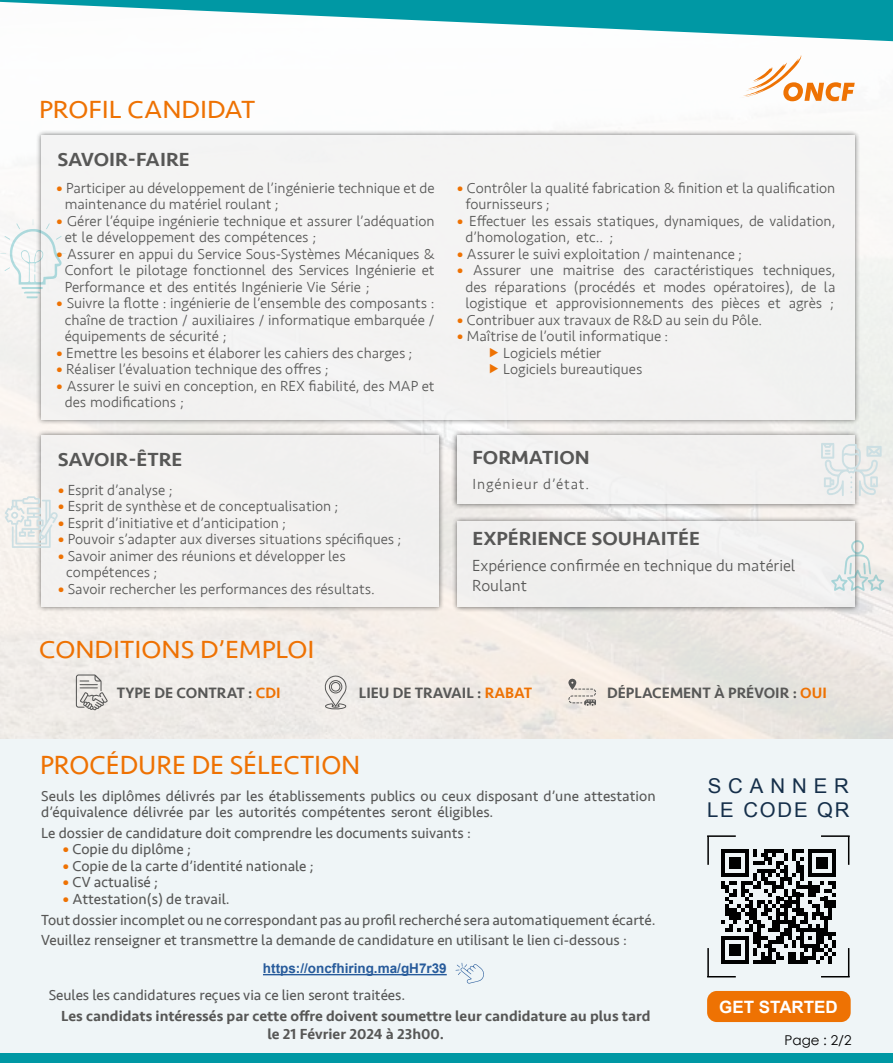
<style>
.page{position:relative;width:893px;height:1063px;background:#fff}
.page>*{position:absolute;margin:0;border:0;box-sizing:border-box;transform-origin:0 0}
.t1{font:27px "Seravek";color:#ee7203}
.t2{font:25.5px "Seravek";color:#ee7203;scale:1.06 1}
.t3{font:20.4px/24.5px "Arial";letter-spacing:.34em;color:#152f4a;text-align:right}
.t4{font:500 19.5px "Seravek";color:#575756;scale:1.06 1}
.t5{font:700 16.95px "Arial";color:#fff}
.t6{font:300 16.5px/19.8px "Seravek";color:#575756}
.t7{font:500 15.45px "Seravek";color:#575756}
.t8{font:300 15px/16.5px "Seravek";color:#575756}
.t9{font:15px/20.7px "Seravek";color:#575756}
.t10{font:500 15px "Seravek";color:#575756}
.t11{font:300 15px "Seravek";letter-spacing:.06em;color:#575756}
.t12{font:700 15px "Seravek";color:#ee7203}
.t13{font:700 13.5px "Arial";color:#275b9b}
.t14{font:13.5px "Century Gothic";color:#000}
.s1{font-weight:700;color:#ee7203}
.s2{color:#ee7203}
.s3{font-weight:700;font-size:15.3px;color:#ee7203}
</style>
<div class="page">
<div style="left:36px;top:129px;width:824px;height:296px;background:#000;opacity:.75"></div>
<div style="left:41px;top:135px;width:814px;height:285px;background:#f2f2f2"></div>
<div style="left:451px;top:429px;width:410px;height:81px;background:#000;opacity:.75"></div>
<div style="left:457px;top:435px;width:398px;height:69px;background:#f2f2f2"></div>
<div style="left:451px;top:515px;width:409px;height:98px;background:#000;opacity:.75"></div>
<div style="left:457px;top:521px;width:397px;height:86px;background:#f2f2f2"></div>
<div style="left:36px;top:429px;width:408px;height:183px;background:#000;opacity:.75"></div>
<div style="left:41px;top:435px;width:398px;height:172px;background:#f2f2f2"></div>
<svg style="left:0;top:219px;width:66px;height:79px"></svg>
<svg style="left:821px;top:443px;width:61px;height:53px"></svg>
<svg style="left:831px;top:540px;width:53px;height:51px"></svg>
<svg style="left:5px;top:496px;width:53px;height:52px"></svg>
<svg style="left:0;top:0;width:893px;height:41px"></svg>
<svg style="left:739px;top:55px;width:116px;height:46px"></svg>
<div style="left:0;top:740px;width:893px;height:323px;background:#eff5f7"></div>
<svg style="left:456px;top:963px;width:28px;height:21px"></svg>
<div style="left:707px;top:991px;width:144px;height:31px;background:#ee7203;border-radius:10px"></div>
<hr style="left:707px;top:835px;width:29px;height:2px;background:#000">
<hr style="left:821px;top:835px;width:29px;height:2px;background:#000">
<svg style="left:707px;top:836px;width:143px;height:141px"></svg>
<svg style="left:323px;top:672px;width:25px;height:38px"></svg>
<div style="left:331px;top:682px;width:9px;height:10px;border:1px solid #575756;border-radius:50%"></div>
<svg style="left:568px;top:679px;width:28px;height:27px"></svg>
<div style="left:0;top:1053px;width:893px;height:10px;background:#0098a4"></div>
<hr style="left:263px;top:974px;width:184px;height:1px;background:#275b9b">
<svg style="left:76px;top:674px;width:32px;height:36px"></svg>
<h2 class="t2" style="left:39px;top:89px;width:206px">PROFIL CANDIDAT</h2>
<h3 class="t4" style="left:57px;top:147px;width:126px">SAVOIR-FAIRE</h3>
<p class="t8" style="left:65px;top:180px;width:371px;text-indent:-9px"><span class="s1">•</span> Participer au développement de ’l ingénierie technique et de maintenance du matériel roulant ;</p>
<p class="t8" style="left:65px;top:213px;width:371px;text-indent:-9px"><span class="s1">•</span> Gérer ’l équipe ingénierie technique et assurer ’l adéquation et le développement des compétences ;</p>
<p class="t8" style="left:65px;top:246px;width:371px;text-align:justify;text-indent:-8px"><span class="s1">•</span> Assurer en appui du Service Sous-Systèmes Mécaniques &amp; Confort le pilotage fonctionnel des Services Ingénierie et Performance et des entités Ingénierie Vie Série ;</p>
<p class="t8" style="left:65px;top:295px;width:371px;text-align:justify;text-indent:-8px"><span class="s1">•</span> Suivre la flotte : ingénierie de ’l ensemble des composants : chaîne de traction / auxiliaires / informatique embarquée / équipements de sécurité ;</p>
<p class="t8" style="left:56px;top:345px;width:358px"><span class="s1">•</span> Emettre les besoins et élaborer les cahiers des charges ;</p>
<p class="t8" style="left:56px;top:361px;width:274px"><span class="s1">•</span> Réaliser ’l évaluation technique des offres ;</p>
<p class="t8" style="left:65px;top:378px;width:371px;text-indent:-8px"><span class="s1">•</span> Assurer le suivi en conception, en REX fiabilité, des MAP et des modifications ;</p>
<h3 class="t4" style="left:58px;top:448px;width:119px">SAVOIR-ÊTRE</h3>
<p class="t8" style="left:58px;top:482px;width:116px"><span class="s1">•</span> Esprit ’d analyse ;</p>
<p class="t8" style="left:58px;top:498px;width:282px"><span class="s1">•</span> Esprit de synthèse et de conceptualisation ;</p>
<p class="t8" style="left:58px;top:515px;width:230px"><span class="s1">•</span> Esprit ’d initiative et ’d anticipation ;</p>
<p class="t8" style="left:58px;top:531px;width:345px"><span class="s1">•</span> Pouvoir ’s adapter aux diverses situations spécifiques ;</p>
<p class="t8" style="left:66px;top:548px;width:281px;text-indent:-9px"><span class="s1">•</span> Savoir animer des réunions et développer les compétences ;</p>
<p class="t8" style="left:58px;top:581px;width:319px"><span class="s1">•</span> Savoir rechercher les performances des résultats.</p>
<h2 class="t2" style="left:39px;top:630px;width:261px">CONDITIONS D’EMPLOI</h2>
<p class="t8" style="left:465px;top:180px;width:371px;text-indent:-9px"><span class="s1">•</span> Contrôler la qualité fabrication &amp; finition et la qualification fournisseurs ;</p>
<p class="t8" style="left:465px;top:213px;width:371px;text-indent:-9px"><span class="s1">•</span> Effectuer les essais statiques, dynamiques, de validation, ’d homologation, etc ;..</p>
<p class="t8" style="left:457px;top:246px;width:287px"><span class="s1">•</span> Assurer le suivi exploitation / maintenance ;</p>
<p class="t8" style="left:763px;top:262px;width:74px">techniques,</p>
<p class="t8" style="left:654px;top:262px;width:101px">caractéristiques</p>
<p class="t8" style="left:623px;top:262px;width:23px">des</p>
<p class="t8" style="left:563px;top:262px;width:53px">maitrise</p>
<p class="t8" style="left:473px;top:262px;width:50px">Assurer</p>
<p class="t8" style="left:530px;top:262px;width:25px">une</p>
<p class="t12" style="left:457px;top:258px;width:8px">•</p>
<p class="t8" style="left:465px;top:279px;width:23px">des</p>
<p class="t8" style="left:494px;top:279px;width:73px">réparations</p>
<p class="t8" style="left:574px;top:279px;width:63px">(procédés</p>
<p class="t8" style="left:643px;top:279px;width:14px">et</p>
<p class="t8" style="left:663px;top:279px;width:44px">modes</p>
<p class="t8" style="left:713px;top:279px;width:82px">opératoires ,)</p>
<p class="t8" style="left:801px;top:279px;width:17px">de</p>
<p class="t8" style="left:824px;top:279px;width:13px">la</p>
<p class="t8" style="left:721px;top:295px;width:40px">pièces</p>
<p class="t8" style="left:465px;top:295px;width:63px">logistique</p>
<p class="t8" style="left:457px;top:312px;width:307px"><span class="s1">•</span> Contribuer aux travaux de &amp;R D au sein du Pôle.</p>
<p class="t8" style="left:503px;top:328px;width:167px;text-indent:-46px"><span class="s1">•</span> Maîtrise de ’l outil informatique :<br>Logiciels métier<br>Logiciels bureautiques</p>
<p class="t8" style="left:692px;top:295px;width:23px">des</p>
<p class="t8" style="left:556px;top:295px;width:130px">approvisionnements</p>
<p class="t8" style="left:535px;top:295px;width:14px">et</p>
<p class="t8" style="left:768px;top:295px;width:14px">et</p>
<p class="t8" style="left:789px;top:295px;width:35px">agrès</p>
<p class="t8" style="left:830px;top:295px;width:5px">;</p>
<h3 class="t4" style="left:472px;top:446px;width:112px">FORMATION</h3>
<p class="t11" style="left:472px;top:475px;width:118px">Ingénieur ’d état.</p>
<h3 class="t4" style="left:472px;top:526px;width:216px">EXPÉRIENCE SOUHAITÉE</h3>
<p class="t6" style="left:472px;top:556px;width:325px">Expérience confirmée en technique du matériel<br>Roulant</p>
<p class="t7" style="left:117px;top:683px;width:165px">TYPE DE CONTRAT : <span class="s2">CDI</span></p>
<p class="t7" style="left:359px;top:684px;width:175px">LIEU DE TRAVAIL : <span class="s2">RABAT</span></p>
<h1 class="t1" style="left:40px;top:744px;width:322px">PROCÉDURE DE SÉLECTION</h1>
<p class="t7" style="left:607px;top:684px;width:221px">DÉPLACEMENT À PRÉVOIR : <span class="s2">OUI</span></p>
<p class="t9" style="left:41px;top:787px;width:616px;line-height:16.5px">Seuls les diplômes délivrés par les établissements publics ou ceux disposant ’d une attestation ’d équivalence délivrée par les autorités compétentes seront éligibles.</p>
<p class="t9" style="left:41px;top:822px;width:431px">Le dossier de candidature doit comprendre les documents suivants :</p>
<p class="t9" style="left:63px;top:839px;width:130px"><span class="s3">•</span> Copie du diplôme ;</p>
<p class="t9" style="left:63px;top:855px;width:253px"><span class="s3">•</span> Copie de la carte ’d identité nationale ;</p>
<p class="t9" style="left:63px;top:872px;width:97px"><span class="s3">•</span> CV actualisé ;</p>
<p class="t9" style="left:41px;top:888px;width:616px;text-indent:21px"><span class="s3">•</span> Attestation s( ) de travail.<br>Tout dossier incomplet ou ne correspondant pas au profil recherché sera automatiquement écarté.<br>Veuillez renseigner et transmettre la demande de candidature en utilisant le lien ci-dessous :</p>
<p class="t13" style="left:263px;top:960px;width:185px">https://oncfhiring.ma/gH r7 39</p>
<p class="t9" style="left:49px;top:984px;width:358px">Seules les candidatures reçues via ce lien seront traitées.</p>
<p class="t10" style="left:61px;top:1007px;width:591px">Les candidats intéressés par cette offre doivent soumettre leur candidature au plus tard</p>
<p class="t10" style="left:267px;top:1025px;width:178px">le 21 Février 2024 à 23h00.</p>
<h3 class="t3" style="left:708px;top:774px;width:143px">SCANNER<br>QR</h3>
<h3 class="t3" style="left:743px;top:798px;width:66px">CODE</h3>
<h3 class="t3" style="left:707px;top:798px;width:28px">LE</h3>
<p class="t5" style="left:719px;top:996px;width:120px">GET STARTED</p>
<p class="t14" style="left:784px;top:1030px;width:69px">Page : 2/2</p>
</div>
